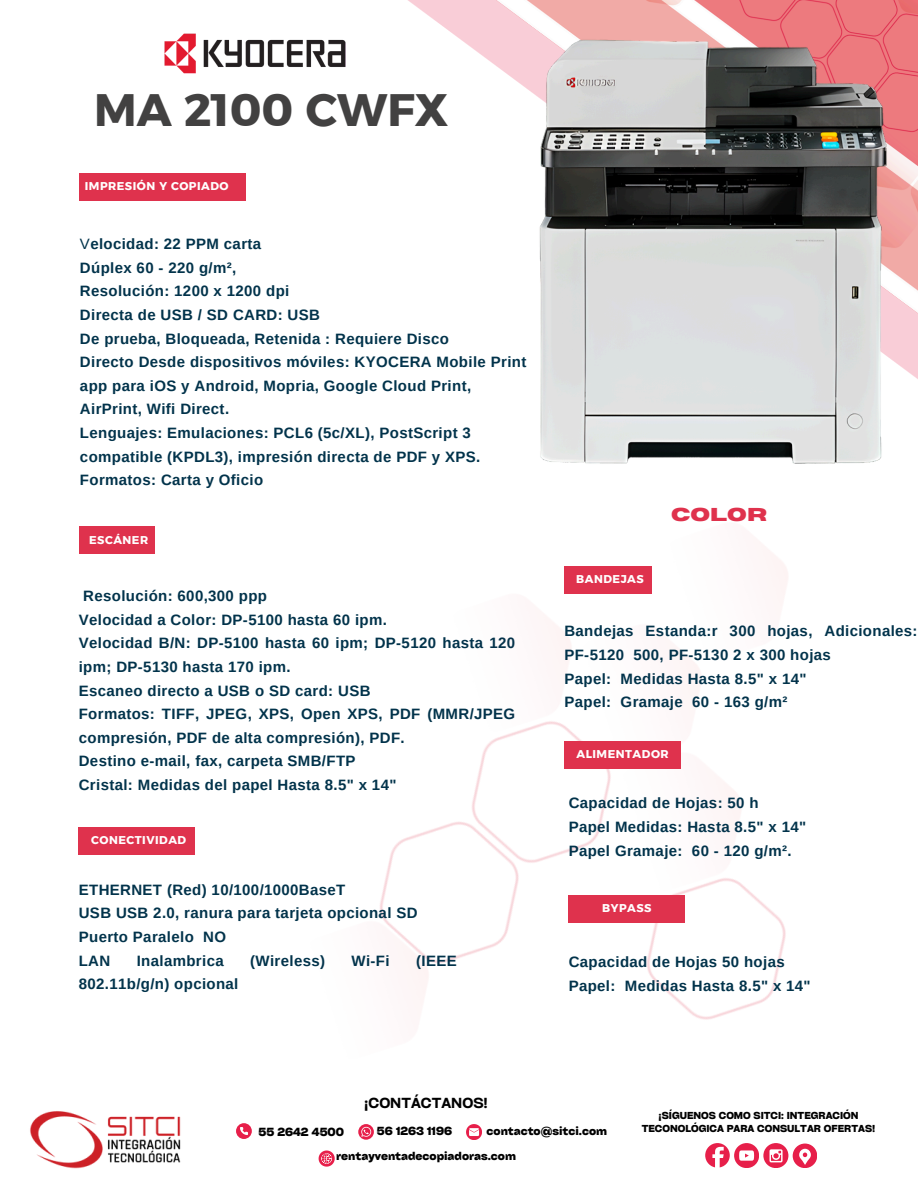
<style>
.page{position:relative;width:918px;height:1188px;background:#fff}
.page>*{position:absolute;margin:0;border:0;box-sizing:border-box;transform-origin:0 0}
.t1{font:45.3px "Kief Montaser Bold";color:#424141}
.t2{font:700 18.6px "Horizon";color:#df324d}
.t3{font:700 15px/23.7px "Arimo";letter-spacing:.025em;color:#02334b}
.t4{font:13.95px "Cy Grotesk Key Demi";color:#000}
.t5{font:700 11.25px "Cy Grotesk Key";color:#000}
.t6{font:11.25px "Kief Montaser Bold";letter-spacing:.045em;color:#fff}
.t7{font:700 9.75px "Cy Grotesk Key";color:#000}
.s1{font-weight:400}
</style>
<div class="page">
<img style="left:241px;top:0;width:677px;height:364px">
<img style="left:153px;top:364px;width:765px;height:804px">
<img style="left:30px;top:1099px;width:161px;height:70px">
<svg style="left:236px;top:1123px;width:16px;height:16px"></svg>
<svg style="left:358px;top:1124px;width:16px;height:16px"></svg>
<svg style="left:466px;top:1124px;width:16px;height:16px"></svg>
<svg style="left:319px;top:1151px;width:15px;height:15px"></svg>
<div style="left:705px;top:1143px;width:25px;height:25px;background:#e71f4a;border-radius:50%"></div>
<svg style="left:712px;top:1147px;width:12px;height:21px"></svg>
<svg style="left:734px;top:1143px;width:25px;height:25px"></svg>
<div style="left:763px;top:1143px;width:25px;height:25px;background:#e71f4a;border-radius:50%"></div>
<svg style="left:770px;top:1149px;width:13px;height:13px"></svg>
<div style="left:793px;top:1144px;width:24px;height:24px;background:#e71f4a;border-radius:50%"></div>
<svg style="left:799px;top:1149px;width:12px;height:16px"></svg>
<div style="left:79px;top:173px;width:167px;height:27px;background:#df324d"></div>
<div style="left:79px;top:527px;width:76px;height:27px;background:#df324d"></div>
<div style="left:564px;top:566px;width:88px;height:27px;background:#df324d"></div>
<div style="left:79px;top:827px;width:116px;height:27px;background:#df324d"></div>
<div style="left:564px;top:741px;width:117px;height:28px;background:#df324d"></div>
<div style="left:569px;top:896px;width:116px;height:27px;background:#df324d"></div>
<img style="left:164px;top:30px;width:186px;height:47px">
<img style="left:529px;top:30px;width:366px;height:446px">
<p class="t1" style="left:94px;top:82px;width:356px">MA 2100 CWFX</p>
<p class="t6" style="left:85px;top:179px;width:145px">IMPRESIÓN Y COPIADO</p>
<p class="t3" style="left:80px;top:232px;width:448px"><span class="s1">V</span>elocidad: 22 PPM carta<br>Dúplex 60 - 220 g/m²,<br>Resolución: 1200 x 1200 dpi<br>Directa de USB / SD CARD: USB<br>De prueba, Bloqueada, Retenida : Requiere Disco<br>Directo Desde dispositivos móviles: KYOCERA Mobile Print app para iOS y Android, Mopria, Google Cloud Print, AirPrint, Wifi Direct.<br>Lenguajes: Emulaciones: PCL6 (5c/XL), PostScript 3 compatible (KPDL3), impresión directa de PDF y XPS.<br>Formatos: Carta y Oficio</p>
<h2 class="t6" style="left:89px;top:533px;width:61px">ESCÁNER</h2>
<p class="t3" style="left:79px;top:584px;width:438px;text-indent:5px">Resolución: 600,300 ppp<br>Velocidad a Color: DP-5100 hasta 60 ipm.<br>Velocidad B/N: DP-5100 hasta 60 ipm; DP-5120 hasta 120 ipm; DP-5130 hasta 170 ipm.<br>Escaneo directo a USB o SD card: USB<br>Formatos: TIFF, JPEG, XPS, Open XPS, PDF (MMR/JPEG compresión, PDF de alta compresión), PDF.<br>Destino e-mail, fax, carpeta SMB/FTP<br>Cristal: Medidas del papel Hasta 8.5" x 14"</p>
<h4 class="t6" style="left:91px;top:833px;width:97px">CONECTIVIDAD</h4>
<p class="t3" style="left:79px;top:878px;width:340px">ETHERNET (Red) 10/100/1000BaseT<br>USB USB 2.0, ranura para tarjeta opcional SD<br>Puerto Paralelo NO<br>LAN</p>
<p class="t3" style="left:137px;top:949px;width:88px">Inalambrica</p>
<p class="t3" style="left:250px;top:949px;width:76px">(Wireless)</p>
<p class="t3" style="left:352px;top:949px;width:40px">Wi-Fi</p>
<p class="t3" style="left:416px;top:949px;width:42px">(IEEE</p>
<p class="t3" style="left:79px;top:972px;width:161px">802.11b/g/n) opcional</p>
<h6 class="t6" style="left:576px;top:572px;width:69px">BANDEJAS</h6>
<p class="t2" style="left:671px;top:505px;width:97px">COLOR</p>
<p class="t3" style="left:564px;top:619px;width:355px">Bandejas Estanda:r 300 hojas, Adicionales:<br>PF-5120 500, PF-5130 2 x 300 hojas<br>Papel: Medidas Hasta 8.5" x 14"<br>Papel: Gramaje 60 - 163 g/m²</p>
<h6 class="t6" style="left:576px;top:747px;width:94px">ALIMENTADOR</h6>
<p class="t3" style="left:569px;top:791px;width:239px">Capacidad de Hojas: 50 h<br>Papel Medidas: Hasta 8.5" x 14"<br>Papel Gramaje: 60 - 120 g/m².</p>
<h4 class="t6" style="left:602px;top:902px;width:51px">BYPASS</h4>
<p class="t3" style="left:569px;top:950px;width:244px">Capacidad de Hojas 50 hojas<br>Papel: Medidas Hasta 8.5" x 14"</p>
<p class="t4" style="left:364px;top:1095px;width:125px">¡CONTÁCTANOS!</p>
<p class="t5" style="left:259px;top:1124px;width:87px">55 2642 4500</p>
<h3 class="t5" style="left:377px;top:1124px;width:77px">56 1263 1196</h3>
<p class="t5" style="left:487px;top:1123px;width:122px">contacto@sitci.com</p>
<h1 class="t5" style="left:336px;top:1149px;width:181px">rentayventadecopiadoras.com</h1>
<h6 class="t7" style="left:659px;top:1110px;width:201px">¡SÍGUENOS COMO SITCI: INTEGRACIÓN</h6>
<h5 class="t7" style="left:642px;top:1123px;width:235px">TECONOLÓGICA PARA CONSULTAR OFERTAS!</h5>
</div>
